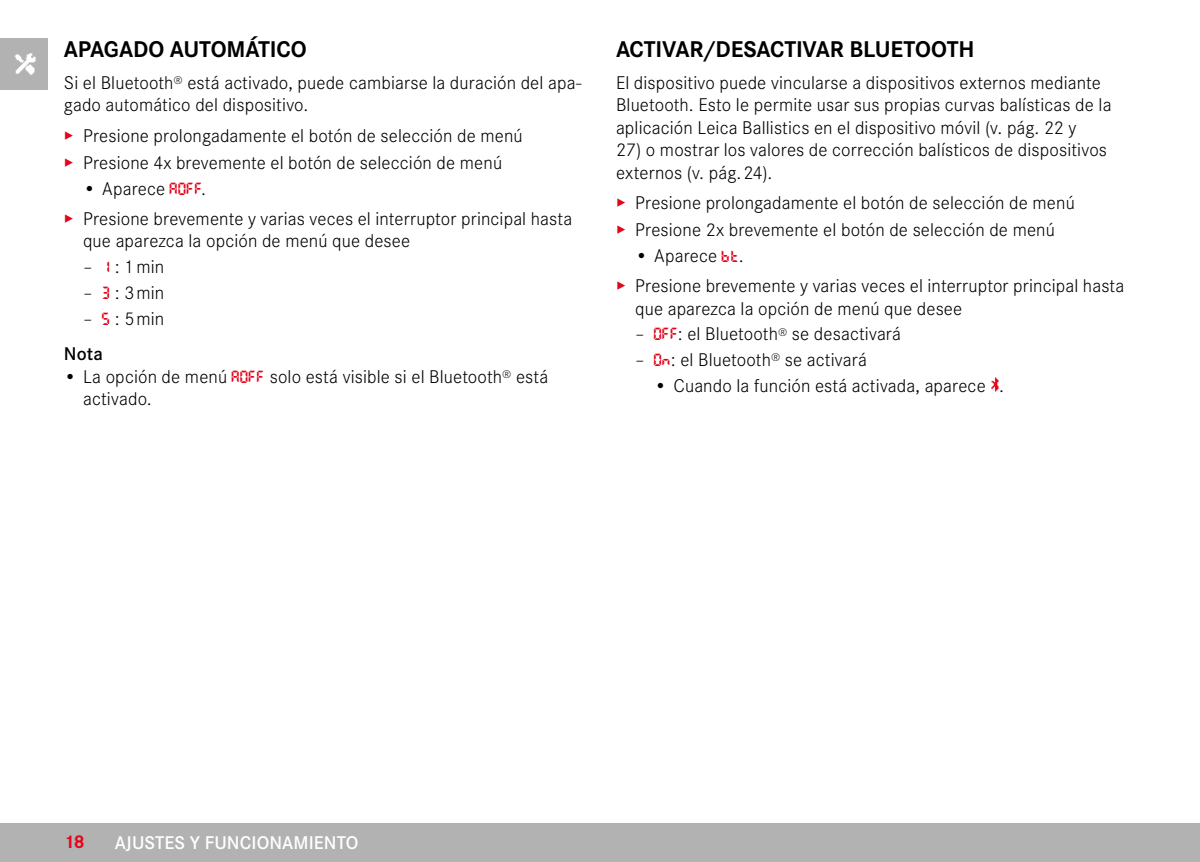
<style>
.page{position:relative;width:1200px;height:862px;background:#fff}
.page>*{position:absolute;margin:0;border:0;box-sizing:border-box;transform-origin:0 0}
.Heading____Heading_0{font:700 23.62px "Corporate S";letter-spacing:-.01em;color:#000}
.Text____Body_Text{font:300 19.12px/22.3px "Corporate S";letter-spacing:.005em;color:#000}
.t1{font:600 19.12px "Corporate S";letter-spacing:.005em;color:#fff}
.Heading____Note_Head{font:600 19.12px "Corporate S";color:#000}
.t2{font:700 19.12px "Corporate S";color:#e3051b}
.s1{color:#e3051b}
.s2{font-family:"Digital Dismay";font-weight:400;font-size:18px;color:#e3051b}
</style>
<div class="page">
<div style="left:0;top:38px;width:48px;height:51px;background:#b3b2b2"></div>
<img style="left:14px;top:53px;width:22px;height:21px">
<div style="left:0;top:823px;width:1199px;height:38px;background:#b3b2b2"></div>
<img style="left:991px;top:377px;width:8px;height:14px">
<p class="Heading____Heading_0" style="left:64px;top:30px;width:244px">APAGADO AUTOMÁTICO</p>
<p class="Text____Body_Text" style="left:64px;top:70px;width:519px">Si el Bluetooth<sup>®</sup> está activado, puede cambiarse la duración del apa&shy;gado automático del dispositivo.</p>
<p class="Text____Body_Text" style="left:64px;top:123px;width:460px"><span class="s1">▸</span> Presione prolongadamente el botón de selección de menú</p>
<p class="Text____Body_Text" style="left:64px;top:150px;width:439px"><span class="s1">▸</span> Presione 4x brevemente el botón de selección de menú</p>
<p class="Text____Body_Text" style="left:83px;top:176px;width:124px">• Aparece <span class="s2">AOFF</span>.</p>
<p class="Text____Body_Text" style="left:83px;top:206px;width:490px;text-indent:-19px"><span class="s1">▸</span> Presione brevemente y varias veces el interruptor principal hasta que aparezca la opción de menú que desee</p>
<p class="Text____Body_Text" style="left:83px;top:254px;width:83px">– <span class="s2">1</span> : 1min</p>
<p class="Text____Body_Text" style="left:83px;top:280px;width:83px">– <span class="s2">3</span> : 3min</p>
<p class="Text____Body_Text" style="left:83px;top:306px;width:83px">– <span class="s2">5</span> : 5min</p>
<p class="Heading____Note_Head" style="left:64px;top:339px;width:41px">Nota</p>
<p class="Text____Body_Text" style="left:83px;top:364px;width:466px;text-indent:-19px">• La opción de menú <span class="s2">AOFF</span> solo está visible si el Bluetooth<sup>®</sup> está activado.</p>
<p class="Heading____Heading_0" style="left:616px;top:30px;width:360px">ACTIVAR/DESACTIVAR BLUETOOTH</p>
<p class="Text____Body_Text" style="left:616px;top:70px;width:497px">El dispositivo puede vincularse a dispositivos externos mediante<br>Bluetooth. Esto le permite usar sus propias curvas balísticas de la aplicación Leica Ballistics en el dispositivo móvil (v. pág. 22 y</p>
<p class="Text____Body_Text" style="left:616px;top:137px;width:492px">27) o mostrar los valores de corrección balísticos de dispositivos externos (v. pág.24).</p>
<p class="Text____Body_Text" style="left:616px;top:190px;width:460px"><span class="s1">▸</span> Presione prolongadamente el botón de selección de menú</p>
<p class="Text____Body_Text" style="left:616px;top:217px;width:440px"><span class="s1">▸</span> Presione 2x brevemente el botón de selección de menú</p>
<p class="Text____Body_Text" style="left:635px;top:243px;width:110px">• Aparece <span class="s2">BT</span>.</p>
<p class="Text____Body_Text" style="left:635px;top:273px;width:490px;text-indent:-19px"><span class="s1">▸</span> Presione brevemente y varias veces el interruptor principal hasta que aparezca la opción de menú que desee</p>
<p class="Text____Body_Text" style="left:635px;top:321px;width:267px">– <span class="s2">OFF</span>: el Bluetooth<sup>®</sup> se desactivará</p>
<p class="Text____Body_Text" style="left:635px;top:347px;width:233px">– <span class="s2">ON</span>: el Bluetooth<sup>®</sup> se activará</p>
<p class="Text____Body_Text" style="left:654px;top:373px;width:351px">• Cuando la función está activada, aparece .</p>
<p class="t2" style="left:64px;top:826px;width:22px">18</p>
<p class="t1" style="left:115px;top:827px;width:245px">AJUSTES Y FUNCIONAMIENTO</p>
</div>
